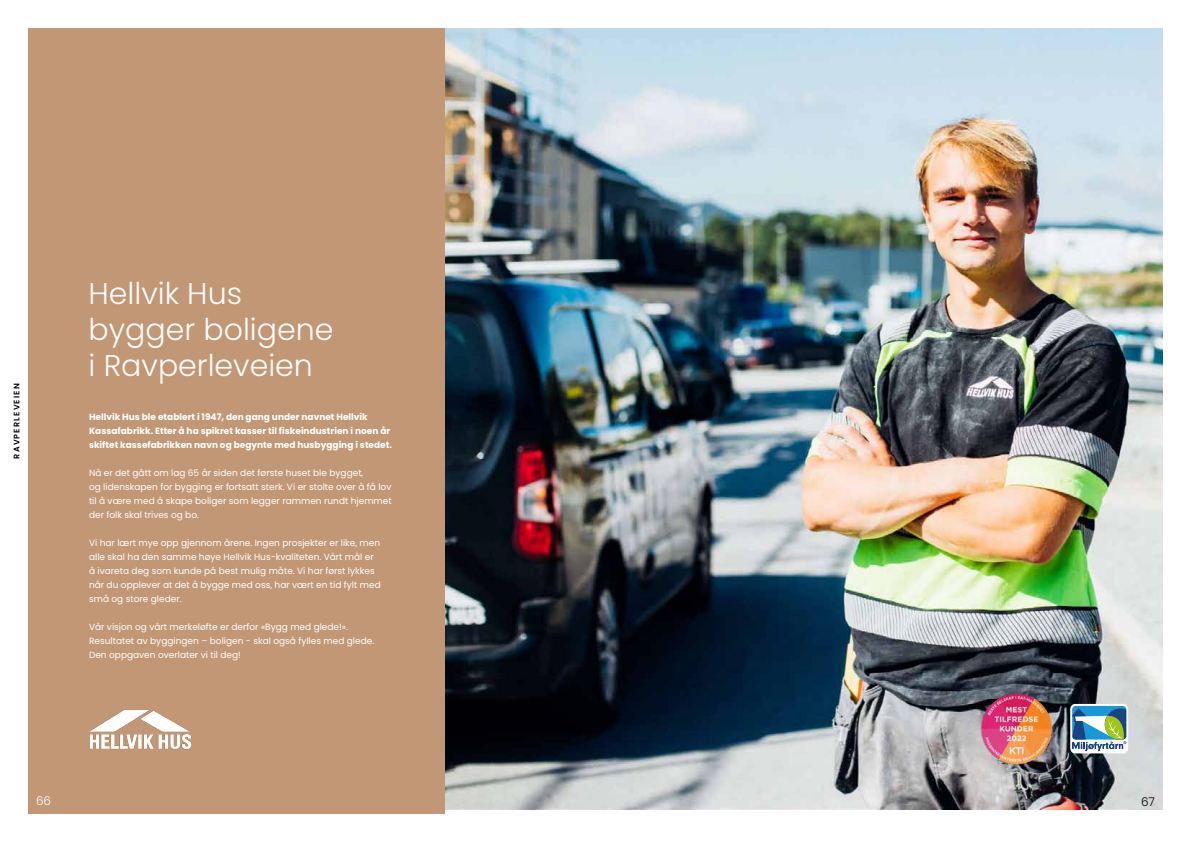
<style>
.page{position:relative;width:1191px;height:842px;background:#fff}
.page>*{position:absolute;margin:0;border:0;box-sizing:border-box;transform-origin:0 0}
.t1{font:300 30px/36px "Poppins";color:#fff}
.t2{font:300 12px "Poppins";color:#000}
.t3{font:300 12px "Poppins";color:#fff}
.t4{font:9px/14px "Poppins";color:#fff}
.t5{font:700 9px/14px "Poppins";color:#fff}
.t6{font:600 8px "Poppins";letter-spacing:.15em;color:#000}
</style>
<div class="page">
<img style="left:445px;top:28px;width:717px;height:781px">
<div style="left:28px;top:28px;width:417px;height:786px;background:#c29775"></div>
<img style="left:89px;top:710px;width:103px;height:40px">
<img style="left:975px;top:688px;width:82px;height:82px">
<svg style="left:1070px;top:704px;width:58px;height:49px"></svg>
<svg style="left:1072px;top:706px;width:54px;height:45px"></svg>
<p class="t6" style="left:12px;top:459px;width:77px;rotate:-90deg">RAVPERLEVEIEN</p>
<h1 class="t1" style="left:89px;top:275px;width:246px">Hellvik Hus bygger boligene i Ravperleveien</h1>
<p class="t5" style="left:89px;top:410px;width:304px">Hellvik Hus ble etablert i 1947, den gang under navnet Hellvik<br>Kassafabrikk. Etter å ha spikret kasser til fiskeindustrien i noen år skiftet kassefabrikken navn og begynte med husbygging i stedet.</p>
<p class="t4" style="left:89px;top:466px;width:304px">Nå er det gått om lag 65 år siden det første huset ble bygget,<br>og lidenskapen for bygging er fortsatt sterk. Vi er stolte over å få lov til å være med å skape boliger som legger rammen rundt hjemmet der folk skal trives og bo.</p>
<p class="t4" style="left:89px;top:536px;width:293px">Vi har lært mye opp gjennom årene. Ingen prosjekter er like, men alle skal ha den samme høye Hellvik Hus-kvaliteten. Vårt mål er å ivareta deg som kunde på best mulig måte. Vi har først lykkes når du opplever at det å bygge med oss, har vært en tid fylt med små og store gleder.</p>
<p class="t4" style="left:89px;top:620px;width:287px">Vår visjon og vårt merkeløfte er derfor «Bygg med glede!».<br>Resultatet av byggingen – boligen - skal også fylles med glede.<br>Den oppgaven overlater vi til deg!</p>
<h2 class="t3" style="left:36px;top:794px;width:17px">66</h2>
<h2 class="t2" style="left:1141px;top:794px;width:15px">67</h2>
</div>
